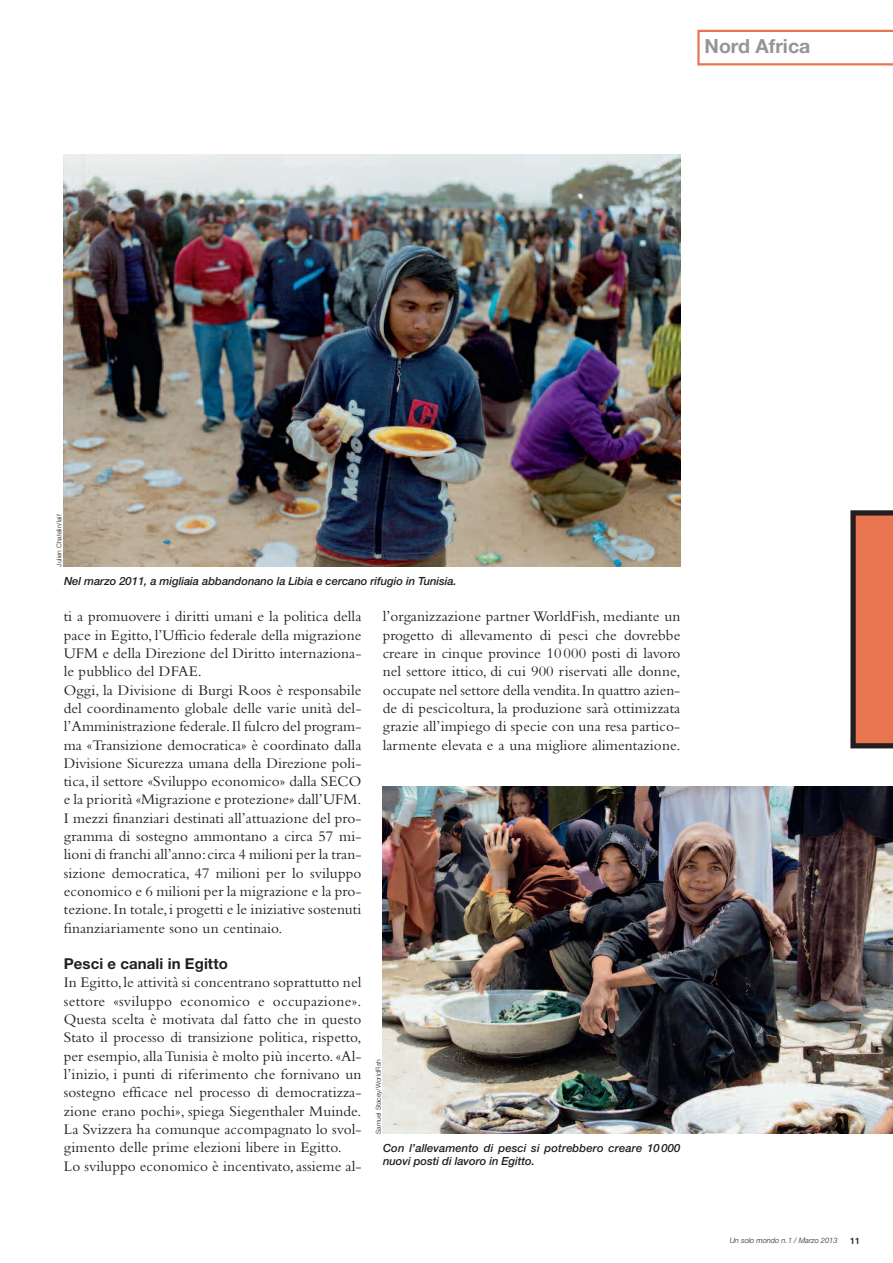
<style>
.page{position:relative;width:893px;height:1263px;background:#fff}
.page>*{position:absolute;margin:0;border:0;box-sizing:border-box;transform-origin:0 0}
.t1{font:700 19.5px "Helvetica Neue";color:#939598}
.t2{font:15.3px/18.3px "Bembo";letter-spacing:.005em;color:#231f20}
.t3{font:700 15px "Helvetica Neue";letter-spacing:.005em;color:#231f20}
.t4{font:italic 500 11.25px/13.5px "Helvetica Neue";letter-spacing:-.005em;color:#231f20}
.t5{font:500 9px "Helvetica Neue";color:#231f20}
.t6{font:italic 300 7.5px "Helvetica Neue";color:#231f20}
.t7{font:300 6.75px "Helvetica Neue";color:#231f20}
</style>
<div class="page">
<svg style="left:697px;top:30px;width:196px;height:35px"></svg>
<svg style="left:850px;top:510px;width:43px;height:238px;background:#c8684a"></svg>
<img style="left:383px;top:787px;width:510px;height:347px">
<img style="left:64px;top:154px;width:616px;height:413px">
<p class="t1" style="left:705px;top:39px;width:107px">Nord Africa</p>
<p class="t7" style="left:57px;top:567px;width:53px;rotate:-90deg">Julien Chatelin/laif</p>
<p class="t4" style="left:64px;top:575px;width:394px">Nel marzo 2011, a migliaia abbandonano la Libia e cercano rifugio in Tunisia.</p>
<p class="t2" style="left:64px;top:609px;width:299px">ti a promuovere i diritti umani e la politica della pace in Egitto, l’Ufficio federale della migrazione UFM e della Direzione del Diritto internaziona&shy;le pubblico del DFAE.<br>Oggi, la Divisione di Burgi Roos è responsabile del coordinamento globale delle varie unità del&shy;l’Amministrazione federale.Il fulcro del program&shy;ma «Transizione democratica» è coordinato dalla Divisione Sicurezza umana della Direzione poli&shy;tica, il settore «Sviluppo economico» dalla SECO e la priorità «Migrazione e protezione» dall’UFM.<br>I mezzi finanziari destinati all’attuazione del pro&shy;gramma di sostegno ammontano a circa 57 mi&shy;lioni di franchi all’anno:circa 4 milioni per la tran&shy;sizione democratica, 47 milioni per lo sviluppo economico e 6 milioni per la migrazione e la pro&shy;tezione.In totale,i progetti e le iniziative sostenuti finanziariamente sono un centinaio.</p>
<p class="t3" style="left:64px;top:958px;width:166px">Pesci e canali in Egitto</p>
<p class="t2" style="left:64px;top:975px;width:299px">In Egitto,le attività si concentrano soprattutto nel settore «sviluppo economico e occupazione».<br>Questa scelta è motivata dal fatto che in questo Stato il processo di transizione politica, rispetto, per esempio,allaTunisia è molto più incerto.«Al&shy;l’inizio, i punti di riferimento che fornivano un sostegno efficace nel processo di democratizza&shy;zione erano pochi», spiega Siegenthaler Muinde.<br>La Svizzera ha comunque accompagnato lo svol&shy;gimento delle prime elezioni libere in Egitto.<br>Lo sviluppo economico è incentivato, assieme al-</p>
<p class="t2" style="left:383px;top:609px;width:299px;text-align:justify">l’organizzazione partner WorldFish, mediante un progetto di allevamento di pesci che dovrebbe creare in cinque province 10 000 posti di lavoro nel settore ittico, di cui 900 riservati alle donne, occupate nel settore della vendita.In quattro azien&shy;de di pescicoltura, la produzione sarà ottimizzata grazie all’impiego di specie con una resa partico&shy;larmente elevata e a una migliore alimentazione.</p>
<p class="t7" style="left:376px;top:1134px;width:76px;rotate:-90deg">Samuel Stacey/WorldFish</p>
<p class="t4" style="left:383px;top:1142px;width:299px">Con l’allevamento di pesci si potrebbero creare 10 000 nuovi posti di lavoro in Egitto.</p>
<p class="t6" style="left:730px;top:1238px;width:109px">Un solo mondo n.1 / Marzo 2013</p>
<p class="t5" style="left:850px;top:1237px;width:12px">11</p>
</div>
